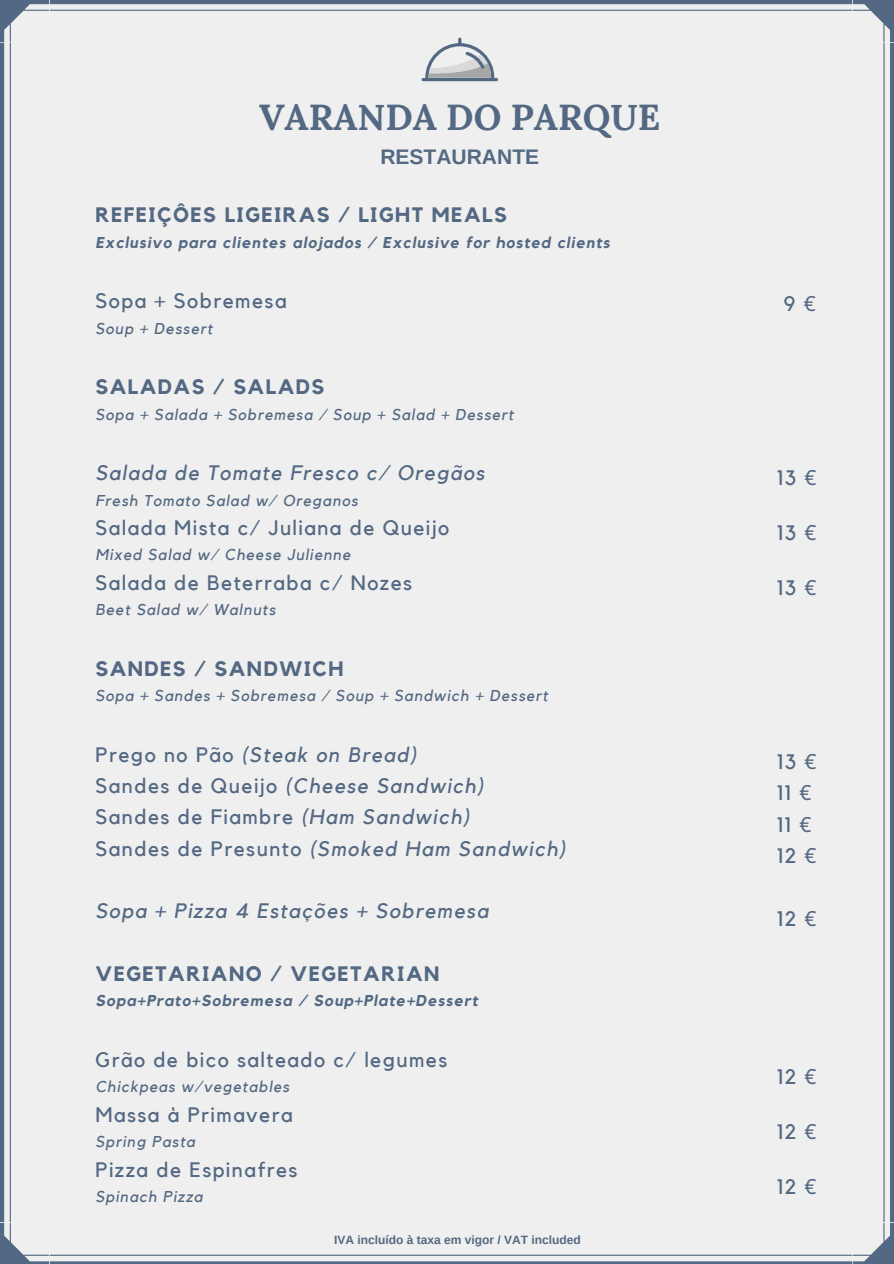
<style>
.page{position:relative;width:894px;height:1264px;background:#fff}
.page>*{position:absolute;margin:0;border:0;box-sizing:border-box;transform-origin:0 0}
.t1{font:700 36px "Lora";color:#536882}
.t2{font:700 21px "Arimo";color:#536882}
.t3{font:20.85px "Kollektif";letter-spacing:.07em;color:#536882}
.t4{font:italic 20.85px "Kollektif";letter-spacing:.07em;color:#536882}
.t5{font:700 20.85px "Kollektif";letter-spacing:.07em;color:#536882}
.t6{font:italic 15.6px "Kollektif";letter-spacing:.07em;color:#536882}
.t7{font:italic 700 15.6px "Kollektif";letter-spacing:.07em;color:#536882}
.t8{font:700 12px "Arimo";color:#536882}
.s1{font-style:normal}
.s2{font-style:italic}
.s3{font-family:"Noto Sans"}
</style>
<div class="page">
<div style="left:0;top:0;width:893px;height:1263px;background:#efefef"></div>
<svg style="left:414px;top:18px;width:90px;height:90px"></svg>
<p class="t1" style="left:259px;top:93px;width:403px">VARANDA DO PARQUE</p>
<p class="t2" style="left:380px;top:144px;width:160px">RESTAURANTE</p>
<p class="t5" style="left:95px;top:205px;width:413px">REFEIÇÔES LIGEIRAS / LIGHT MEALS</p>
<p class="t7" style="left:95px;top:235px;width:516px">Exclusivo para clientes alojados / Exclusive for hosted clients</p>
<p class="t3" style="left:95px;top:291px;width:192px">Sopa + Sobremesa</p>
<p class="t6" style="left:95px;top:321px;width:118px">Soup + Dessert</p>
<p class="t5" style="left:95px;top:377px;width:230px">SALADAS / SALADS</p>
<p class="t6" style="left:95px;top:407px;width:419px">Sopa + Salada + Sobremesa / Soup + Salad + Dessert</p>
<p class="t4" style="left:95px;top:463px;width:390px">Salada de Tomate Fresco c/ Oregãos</p>
<p class="t6" style="left:95px;top:493px;width:264px">Fresh Tomato Salad w/ Oreganos</p>
<p class="t3" style="left:95px;top:518px;width:355px">Salada Mista c/ Juliana de Queijo</p>
<p class="t6" style="left:95px;top:548px;width:256px">Mixed Salad w/ Cheese Julienne</p>
<p class="t3" style="left:95px;top:573px;width:318px">Salada de Beterraba c/ Nozes</p>
<p class="t6" style="left:95px;top:602px;width:181px">Beet Salad w/ Walnuts</p>
<p class="t5" style="left:95px;top:659px;width:249px">SANDES / SANDWICH</p>
<p class="t6" style="left:95px;top:688px;width:454px">Sopa + Sandes + Sobremesa / Soup + Sandwich + Dessert</p>
<p class="t4" style="left:95px;top:745px;width:322px"><span class="s1">Prego no Pão</span> (Steak on Bread)</p>
<p class="t4" style="left:95px;top:776px;width:389px"><span class="s1">Sandes de Queijo</span> (Cheese Sandwich)</p>
<p class="t3" style="left:95px;top:807px;width:375px">Sandes de Fiambre <span class="s2">(Ham Sandwich)</span></p>
<p class="t4" style="left:95px;top:838px;width:471px"><span class="s1">Sandes de Presunto</span> (Smoked Ham Sandwich)</p>
<p class="t4" style="left:95px;top:901px;width:394px">Sopa + Pizza 4 Estações + Sobremesa</p>
<p class="t5" style="left:95px;top:964px;width:345px">VEGETARIANO / VEGETARIAN</p>
<p class="t7" style="left:95px;top:993px;width:384px">Sopa+Prato+Sobremesa / Soup+Plate+Dessert</p>
<p class="t3" style="left:95px;top:1050px;width:353px">Grão de bico salteado c/ legumes</p>
<p class="t6" style="left:95px;top:1079px;width:195px">Chickpeas w/vegetables</p>
<p class="t3" style="left:95px;top:1104px;width:199px">Massa à Primavera</p>
<p class="t6" style="left:95px;top:1134px;width:101px">Spring Pasta</p>
<p class="t3" style="left:95px;top:1159px;width:203px">Pizza de Espinafres</p>
<p class="t6" style="left:95px;top:1189px;width:108px">Spinach Pizza</p>
<p class="t8" style="left:334px;top:1233px;width:248px">IVA incluído à taxa em vigor / VAT included</p>
<p class="t3" style="left:783px;top:294px;width:33px">9 <span class="s3">€</span></p>
<p class="t3" style="left:776px;top:468px;width:41px">13 <span class="s3">€</span></p>
<p class="t3" style="left:776px;top:523px;width:41px">13 <span class="s3">€</span></p>
<p class="t3" style="left:776px;top:578px;width:41px">13 <span class="s3">€</span></p>
<p class="t3" style="left:776px;top:751px;width:41px">13 <span class="s3">€</span></p>
<p class="t3" style="left:776px;top:783px;width:36px">11 <span class="s3">€</span></p>
<p class="t3" style="left:776px;top:814px;width:36px">11 <span class="s3">€</span></p>
<p class="t3" style="left:776px;top:846px;width:41px">12 <span class="s3">€</span></p>
<p class="t3" style="left:776px;top:909px;width:41px">12 <span class="s3">€</span></p>
<p class="t3" style="left:776px;top:1067px;width:41px">12 <span class="s3">€</span></p>
<p class="t3" style="left:776px;top:1122px;width:41px">12 <span class="s3">€</span></p>
<p class="t3" style="left:776px;top:1177px;width:41px">12 <span class="s3">€</span></p>
</div>
